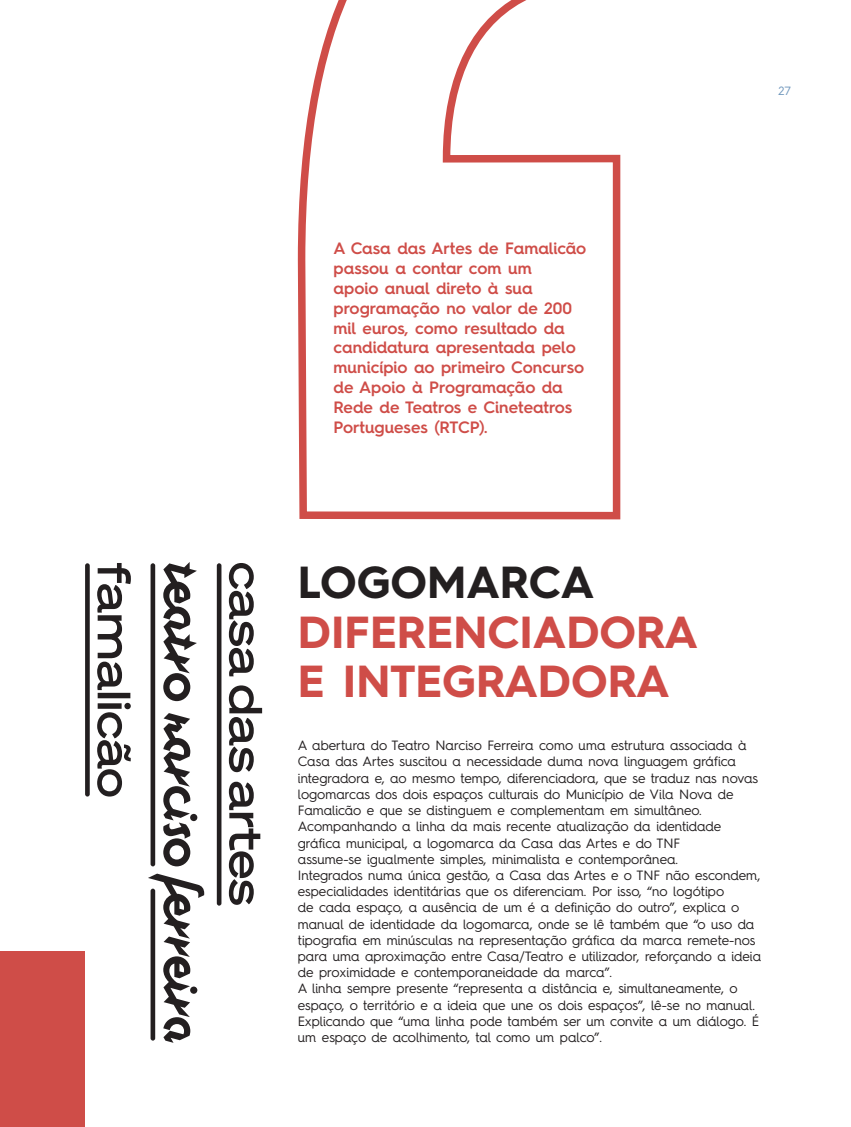
<style>
.page{position:relative;width:851px;height:1127px;background:#fff}
.page>*{position:absolute;margin:0;border:0;box-sizing:border-box;transform-origin:0 0}
.t1{font:700 45px/49.5px "Hurme Geometric Sans 4";color:#cf4d48}
.t2{font:600 16.5px/19.8px "Hurme Geometric Sans 4";letter-spacing:-.005em;color:#cf4d48}
.t3{font:13.5px/16.2px "Hurme Geometric Sans 4";color:#231f20}
.t4{font:12px "Hurme Geometric Sans 4";color:#7198bd}
.s1{color:#231f20}
</style>
<div class="page">
<div style="left:0;top:951px;width:85px;height:176px;background:#cf4d48"></div>
<svg style="left:297px;top:0;width:324px;height:520px"></svg>
<svg style="left:85px;top:562px;width:177px;height:481px"></svg>
<p class="t4" style="left:778px;top:82px;width:14px">27</p>
<p class="t2" style="left:333px;top:238px;width:254px">A Casa das Artes de Famalicão passou a contar com um<br>apoio anual direto à sua programação no valor de 200 mil euros, como resultado da candidatura apresentada pelo município ao primeiro Concurso de Apoio à Programação da<br>Rede de Teatros e Cineteatros<br>Portugueses (RTCP).</p>
<p class="t1" style="left:298px;top:557px;width:401px"><span class="s1">LOGOMARCA<br></span>DIFERENCIADORA</p>
<p class="t1" style="left:298px;top:656px;width:373px">E INTEGRADORA</p>
<p class="t3" style="left:298px;top:737px;width:462px">A abertura do Teatro Narciso Ferreira como uma estrutura associada à Casa das Artes suscitou a necessidade duma nova linguagem gráfica integradora e, ao mesmo tempo, diferenciadora, que se traduz nas novas logomarcas dos dois espaços culturais do Município de Vila Nova de Famalicão e que se distinguem e complementam em simultâneo.</p>
<p class="t3" style="left:298px;top:818px;width:425px">Acompanhando a linha da mais recente atualização da identidade gráfica municipal, a logomarca da Casa das Artes e do TNF</p>
<p class="t3" style="left:298px;top:850px;width:382px">assume-se igualmente simples, minimalista e contemporânea.</p>
<p class="t3" style="left:298px;top:867px;width:465px">Integrados numa única gestão, a Casa das Artes e o TNF não escondem, especialidades identitárias que os diferenciam. Por isso, “no logótipo<br>de cada espaço, a ausência de um é a definição do outro”, explica o manual de identidade da logomarca, onde se lê também que “o uso da tipografia em minúsculas na representação gráfica da marca remete-nos para uma aproximação entre Casa/Teatro e utilizador, reforçando a ideia de proximidade e contemporaneidade da marca”.</p>
<p class="t3" style="left:298px;top:980px;width:463px">A linha sempre presente “representa a distância e, simultaneamente, o espaço, o território e a ideia que une os dois espaços”, lê-se no manual.<br>Explicando que “uma linha pode também ser um convite a um diálogo. É um espaço de acolhimento, tal como um palco”.</p>
</div>
